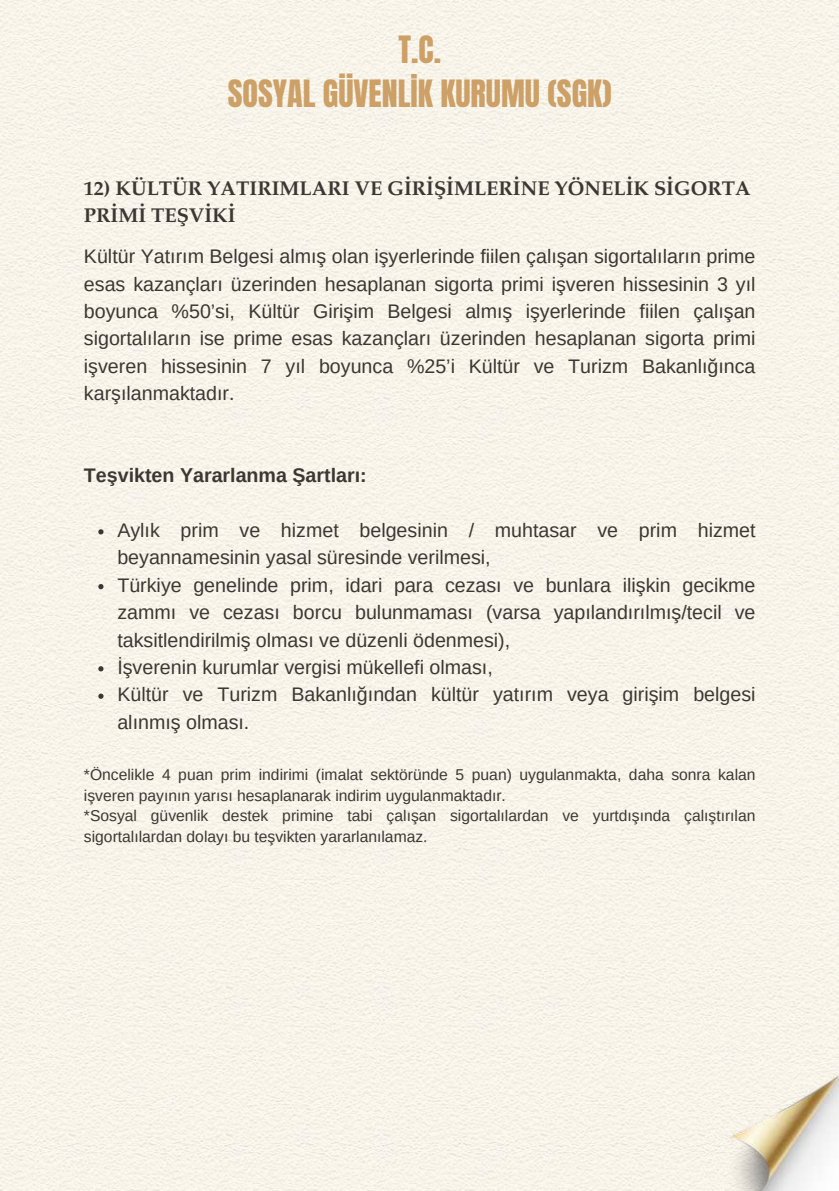
<style>
.page{position:relative;width:839px;height:1191px;background:#fff}
.page>*{position:absolute;margin:0;border:0;box-sizing:border-box;transform-origin:0 0}
.t1{font:32px/43.6px "Anton";color:#cca066;text-align:center}
.t2{font:700 20px/27px "Palatino LT Pro";color:#3c3732}
.t3{font:19.6px/27.4px "Arimo";color:#3c3732;text-align:justify}
.t4{font:700 19.6px "Arimo";color:#3c3732}
.t5{font:15.6px/20.8px "Arimo";color:#3c3732}
</style>
<div class="page">
<div style="left:0;top:0;width:838px;height:1191px;background:#f8f4ea"></div>
<img style="left:725px;top:1074px;width:113px;height:117px">
<svg style="left:98px;top:529px;width:5px;height:5px"></svg>
<svg style="left:98px;top:584px;width:5px;height:5px"></svg>
<svg style="left:98px;top:666px;width:5px;height:5px"></svg>
<svg style="left:98px;top:694px;width:5px;height:5px"></svg>
<h1 class="t1" style="left:228px;top:29px;width:385px">T.C.<br>SOSYAL GÜVENLİK KURUMU (SGK)</h1>
<p class="t2" style="left:84px;top:177px;width:668px">12) KÜLTÜR YATIRIMLARI VE GİRİŞİMLERİNE YÖNELİK SİGORTA<br>PRİMİ TEŞVİKİ</p>
<p class="t3" style="left:84px;top:243px;width:673px">Kültür Yatırım Belgesi almış olan işyerlerinde fiilen çalışan sigortalıların prime esas kazançları üzerinden hesaplanan sigorta primi işveren hissesinin 3 yıl boyunca %50’si, Kültür Girişim Belgesi almış işyerlerinde fiilen çalışan sigortalıların ise prime esas kazançları üzerinden hesaplanan sigorta primi işveren hissesinin 7 yıl boyunca %25’i Kültür ve Turizm Bakanlığınca karşılanmaktadır.</p>
<p class="t4" style="left:84px;top:465px;width:284px">Teşvikten Yararlanma Şartları:</p>
<p class="t3" style="left:117px;top:517px;width:639px;text-align:left">Aylık prim ve hizmet belgesinin / muhtasar ve prim hizmet beyannamesinin yasal süresinde verilmesi,<br>Türkiye genelinde prim, idari para cezası ve bunlara ilişkin gecikme zammı ve cezası borcu bulunmaması (varsa yapılandırılmış/tecil ve taksitlendirilmiş olması ve düzenli ödenmesi),<br>İşverenin kurumlar vergisi mükellefi olması,<br>Kültür ve Turizm Bakanlığından kültür yatırım veya girişim belgesi alınmış olması.</p>
<p class="t5" style="left:84px;top:764px;width:673px">*Öncelikle 4 puan prim indirimi (imalat sektöründe 5 puan) uygulanmakta, daha sonra kalan işveren payının yarısı hesaplanarak indirim uygulanmaktadır.<br>*Sosyal güvenlik destek primine tabi çalışan sigortalılardan ve yurtdışında çalıştırılan sigortalılardan dolayı bu teşvikten yararlanılamaz.</p>
</div>
